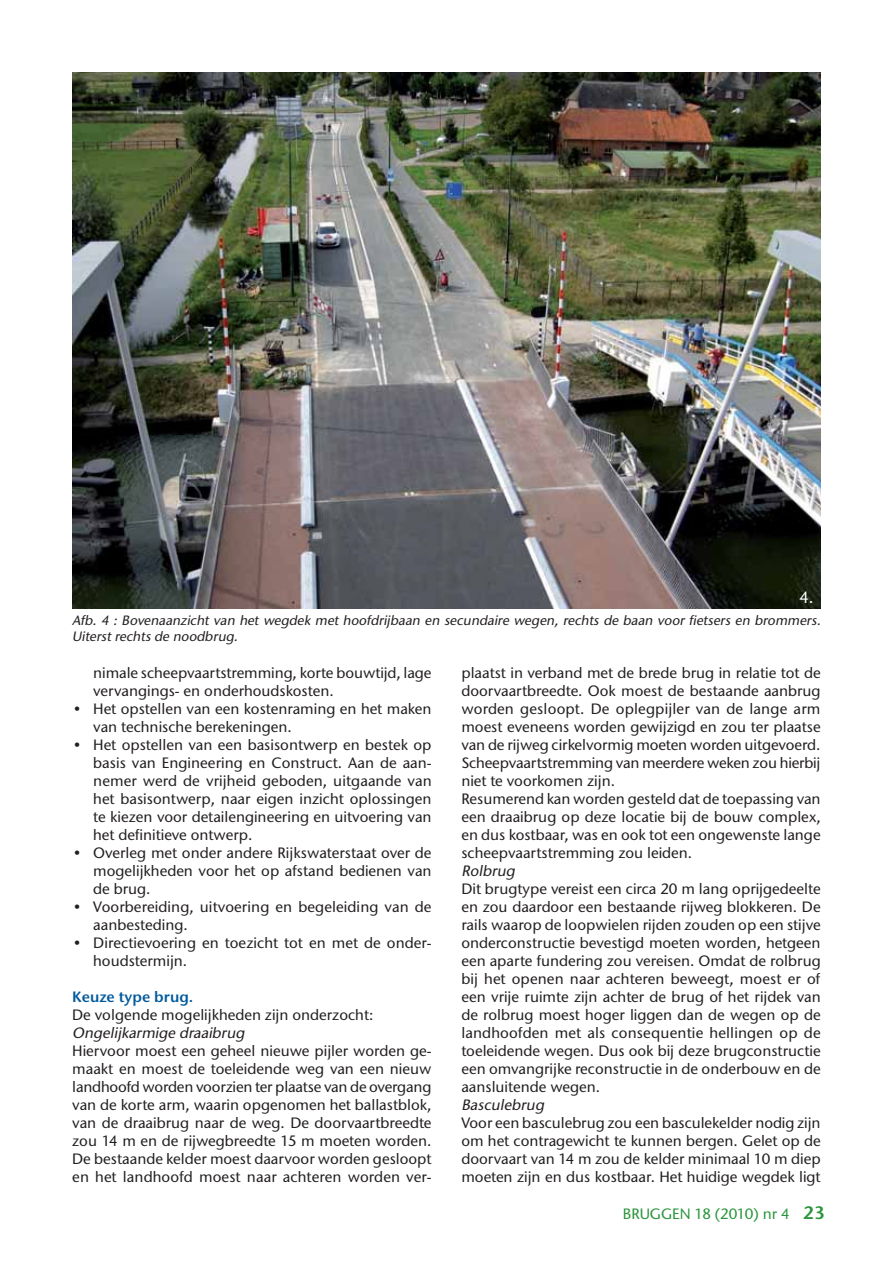
<style>
.page{position:relative;width:893px;height:1263px;background:#fff}
.page>*{position:absolute;margin:0;border:0;box-sizing:border-box;transform-origin:0 0}
.t1{font:16.5px "Stone Sans ITCTT Medium";color:#fff}
.t2{font:15px/18px "Stone Sans ITCTT Medium";color:#231f20}
.t3{font:italic 15px "Stone Sans ITCTT Medium";color:#231f20}
.t4{font:15px "Stone Sans ITCTT Medium";color:#2a953c}
.t5{font:15px "Stone Sans Sem ITCTT Semi";color:#005a9c}
.t6{font:italic 13.5px/16.2px "Stone Sans ITCTT Medium";color:#231f20}
.s1{font-family:"Stone Sans Sem ITCTT Semi";font-size:18px}
</style>
<div class="page">
<img style="left:72px;top:72px;width:749px;height:536px">
<p class="t1" style="left:799px;top:591px;width:16px">4.</p>
<p class="t6" style="left:72px;top:613px;width:752px">Afb. 4 : Bovenaanzicht van het wegdek met hoofdrijbaan en secundaire wegen, rechts de baan voor fietsers en brommers.<br>Uiterst rechts de noodbrug.</p>
<p class="t2" style="left:93px;top:665px;width:340px">nimale scheepvaartstremming, korte bouwtijd, lage vervangings- en onderhoudskosten.</p>
<p class="t2" style="left:93px;top:701px;width:340px;text-indent:-20px">• Het opstellen van een kostenraming en het maken van technische berekeningen.</p>
<p class="t2" style="left:93px;top:737px;width:340px;text-align:justify;text-indent:-20px">• Het opstellen van een basisontwerp en bestek op basis van Engineering en Construct. Aan de aan&shy;nemer werd de vrijheid geboden, uitgaande van het basisontwerp, naar eigen inzicht oplossingen te kiezen voor detailengineering en uitvoering van het definitieve ontwerp.</p>
<p class="t2" style="left:93px;top:845px;width:340px;text-align:justify;text-indent:-20px">• Overleg met onder andere Rijkswaterstaat over de mogelijkheden voor het op afstand bedienen van de brug.</p>
<p class="t2" style="left:93px;top:899px;width:340px;text-indent:-20px">• Voorbereiding, uitvoering en begeleiding van de aanbesteding.</p>
<p class="t2" style="left:93px;top:935px;width:340px;text-indent:-20px">• Directievoering en toezicht tot en met de onder&shy;houdstermijn.</p>
<p class="t5" style="left:72px;top:988px;width:123px">Keuze type brug.</p>
<p class="t2" style="left:72px;top:1007px;width:303px">De volgende mogelijkheden zijn onderzocht:</p>
<p class="t3" style="left:72px;top:1026px;width:176px">Ongelijkarmige draaibrug</p>
<p class="t2" style="left:72px;top:1043px;width:361px;text-align:justify">Hiervoor moest een geheel nieuwe pijler worden ge&shy;maakt en moest de toeleidende weg van een nieuw landhoofd worden voorzien ter plaatse van de overgang van de korte arm, waarin opgenomen het ballastblok, van de draaibrug naar de weg. De doorvaartbreedte zou 14 m en de rijwegbreedte 15 m moeten worden.<br>De bestaande kelder moest daarvoor worden gesloopt en het landhoofd moest naar achteren worden ver-</p>
<p class="t2" style="left:461px;top:665px;width:361px">plaatst in verband met de brede brug in relatie tot de doorvaartbreedte. Ook moest de bestaande aanbrug worden gesloopt. De oplegpijler van de lange arm moest eveneens worden gewijzigd en zou ter plaatse van de rijweg cirkelvormig moeten worden uitgevoerd.<br>Scheepvaartstremming van meerdere weken zou hierbij niet te voorkomen zijn.<br>Resumerend kan worden gesteld dat de toepassing van een draaibrug op deze locatie bij de bouw complex, en dus kostbaar, was en ook tot een ongewenste lange scheepvaartstremming zou leiden.</p>
<p class="t3" style="left:461px;top:864px;width:58px">Rolbrug</p>
<p class="t2" style="left:461px;top:881px;width:361px;text-align:justify">Dit brugtype vereist een circa 20 m lang oprijgedeelte en zou daardoor een bestaande rijweg blokkeren. De rails waarop de loopwielen rijden zouden op een stijve onderconstructie bevestigd moeten worden, hetgeen een aparte fundering zou vereisen. Omdat de rolbrug bij het openen naar achteren beweegt, moest er of een vrije ruimte zijn achter de brug of het rijdek van de rolbrug moest hoger liggen dan de wegen op de landhoofden met als consequentie hellingen op de toeleidende wegen. Dus ook bij deze brugconstructie een omvangrijke reconstructie in de onderbouw en de aansluitende wegen.</p>
<p class="t3" style="left:461px;top:1098px;width:87px">Basculebrug</p>
<p class="t2" style="left:461px;top:1115px;width:361px;text-align:justify">Voor een basculebrug zou een basculekelder nodig zijn om het contragewicht te kunnen bergen. Gelet op de doorvaart van 14 m zou de kelder minimaal 10 m diep moeten zijn en dus kostbaar. Het huidige wegdek ligt</p>
<p class="t4" style="left:623px;top:1207px;width:204px">BRUGGEN 18 (2010) nr 4 <span class="s1">23</span></p>
</div>
